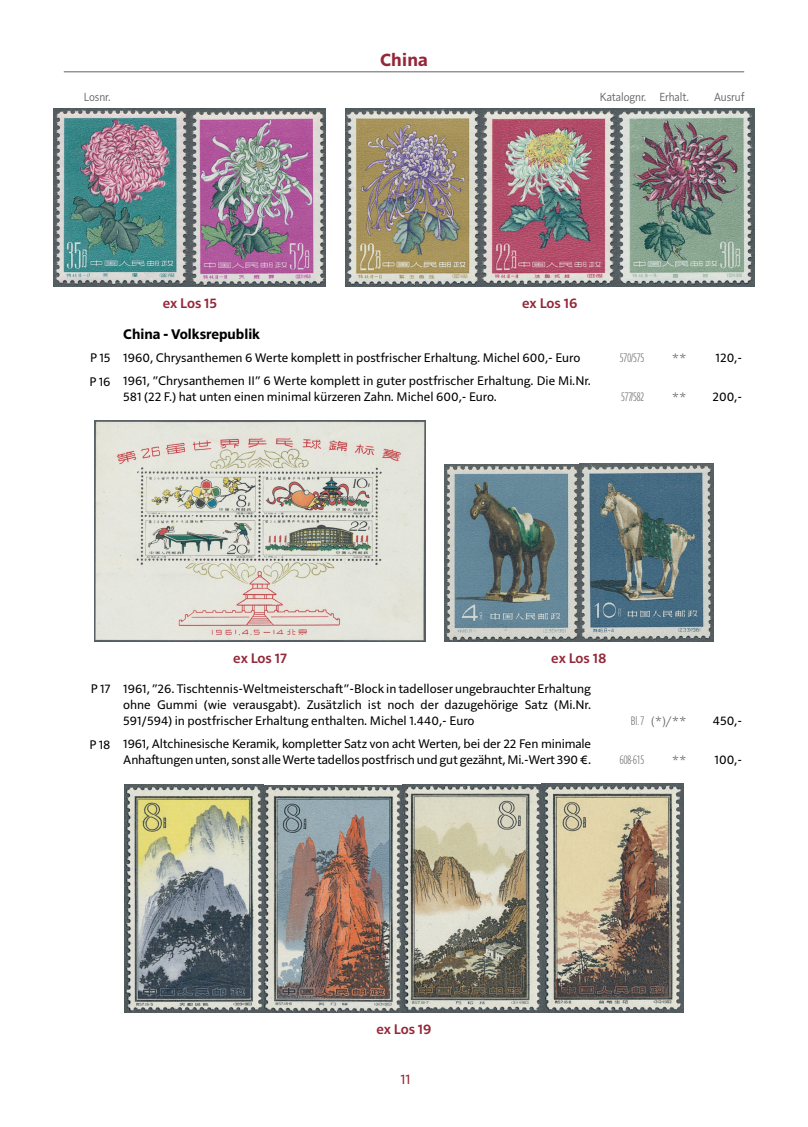
<style>
.page{position:relative;width:808px;height:1127px;background:#fff}
.page>*{position:absolute;margin:0;border:0;box-sizing:border-box;transform-origin:0 0}
.t1{font:700 18px "Solitaire MVB Pro";letter-spacing:.015em;color:#942738}
.t2{font:600 14.25px "Solitaire MVB Pro";letter-spacing:-.005em;color:#942738}
.t3{font:700 14.25px "Solitaire MVB Pro";color:#000}
.t4{font:14.25px "Solitaire MVB Pro";color:#942738}
.t5{font:12.75px/16.2px "Solitaire MVB Pro";color:#000}
.t6{font:12px "Solitaire MVB Pro";letter-spacing:-.005em;color:#646363;scale:.9 1}
.t7{font:700 12px "Parisine Std Comp Clair";color:#646363}
</style>
<div class="page">
<hr style="left:64px;top:71px;width:680px;height:1px;background:#646363">
<img style="left:54px;top:109px;width:272px;height:178px">
<img style="left:345px;top:108px;width:409px;height:179px">
<img style="left:95px;top:420px;width:330px;height:221px">
<img style="left:445px;top:464px;width:268px;height:178px">
<img style="left:124px;top:783px;width:560px;height:229px">
<h1 class="t1" style="left:380px;top:48px;width:49px">China</h1>
<p class="t6" style="left:84px;top:88px;width:31px">Losnr.</p>
<p class="t6" style="left:600px;top:88px;width:100px">Katalognr. Erhalt.</p>
<p class="t6" style="left:714px;top:88px;width:35px">Ausruf</p>
<p class="t2" style="left:163px;top:293px;width:56px">ex Los 15</p>
<p class="t2" style="left:522px;top:293px;width:57px">ex Los 16</p>
<p class="t3" style="left:123px;top:324px;width:138px">China - Volksrepublik</p>
<p class="t5" style="left:90px;top:348px;width:492px">P 15 1960, Chrysanthemen 6 Werte komplett in postfrischer Erhaltung. Michel 600,- Euro</p>
<p class="t7" style="left:620px;top:351px;width:26px">570/575</p>
<p class="t5" style="left:715px;top:349px;width:28px">120,-</p>
<p class="t5" style="left:123px;top:372px;width:469px;text-indent:-34px">P 16 1961, ”Chrysanthemen II” 6 Werte komplett in guter postfrischer Erhaltung. Die Mi.Nr.<br>581 (22 F.) hat unten einen minimal kürzeren Zahn. Michel 600,- Euro.</p>
<p class="t7" style="left:621px;top:390px;width:25px">577/582</p>
<p class="t5" style="left:712px;top:388px;width:31px">200,-</p>
<p class="t2" style="left:233px;top:648px;width:55px">ex Los 17</p>
<p class="t2" style="left:551px;top:648px;width:57px">ex Los 18</p>
<p class="t5" style="left:123px;top:679px;width:469px;text-align:justify;text-indent:-32px">P 17 1961, ”26. Tischtennis-Weltmeisterschaft”-Block in tadelloser ungebrauchter Erhaltung ohne Gummi (wie verausgabt). Zusätzlich ist noch der dazugehörige Satz (Mi.Nr.<br>591/594) in postfrischer Erhaltung enthalten. Michel 1.440,- Euro</p>
<p class="t5" style="left:90px;top:734px;width:503px;text-align:right">P 18 1961, Altchinesische Keramik, kompletter Satz von acht Werten, bei der 22 Fen minimale<br>Anhaftungen unten, sonst alle Werte tadellos postfrisch und gut gezähnt, Mi.-Wert 390 €.</p>
<p class="t7" style="left:631px;top:714px;width:15px">Bl. 7</p>
<p class="t5" style="left:713px;top:711px;width:31px">450,-</p>
<p class="t7" style="left:620px;top:753px;width:26px">608-615</p>
<p class="t5" style="left:714px;top:751px;width:29px">100,-</p>
<p class="t2" style="left:376px;top:1019px;width:57px">ex Los 19</p>
<p class="t4" style="left:400px;top:1069px;width:12px">11</p>
</div>
